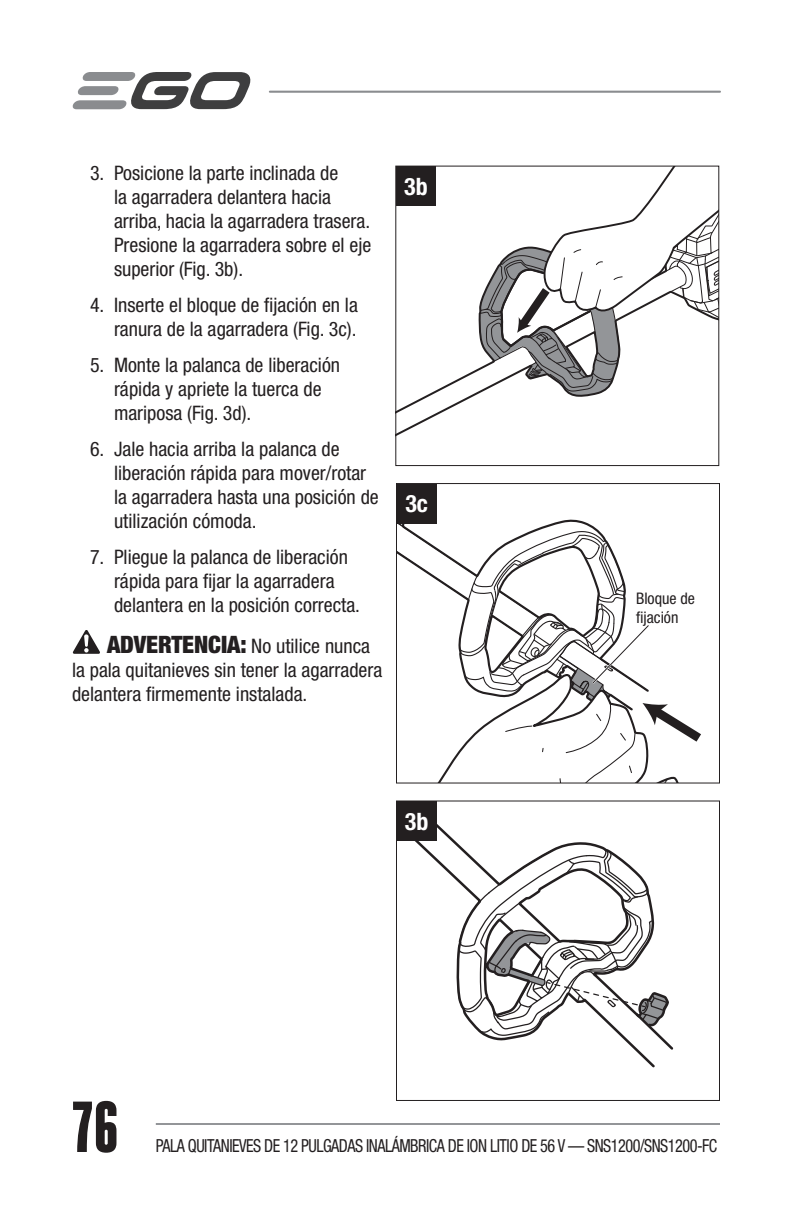
<style>
.page{position:relative;width:792px;height:1224px;background:#fff}
.page>*{position:absolute;margin:0;border:0;box-sizing:border-box;transform-origin:0 0}
.t1{font:900 72px "Heroic Condensed";color:#231f20}
.t2{font:700 condensed 24px "Helvetica Neue LT Std";color:#fff}
.t3{font:condensed 20px/24px "Helvetica Neue LT Std";color:#231f20}
.t4{font:condensed 18px "Helvetica Neue LT Std";letter-spacing:-.03em;color:#231f20;scale:.9 1}
.t5{font:condensed 16px/19.2px "Helvetica Neue LT Std";color:#231f20}
.s1{font-weight:900;font-size:24px}
</style>
<div class="page">
<hr style="left:270px;top:91px;width:450px;height:2px;background:#8a8c8f">
<svg style="left:72px;top:72px;width:179px;height:37px"></svg>
<hr style="left:156px;top:1123px;width:564px;height:2px;background:#939598">
<svg style="left:72px;top:630px;width:28px;height:24px"></svg>
<svg style="left:415px;top:824px;width:240px;height:244px"></svg>
<svg style="left:457px;top:840px;width:217px;height:212px"></svg>
<div style="left:396px;top:801px;width:324px;height:300px;border:1px solid #231f20"></div>
<div style="left:397px;top:801px;width:40px;height:40px;background:#231f20"></div>
<div style="left:397px;top:484px;width:40px;height:40px;background:#231f20"></div>
<svg style="left:396px;top:519px;width:305px;height:263px"></svg>
<svg style="left:397px;top:168px;width:320px;height:268px"></svg>
<div style="left:395px;top:166px;width:324px;height:300px;border:1px solid #231f20"></div>
<div style="left:396px;top:166px;width:40px;height:40px;background:#231f20"></div>
<p class="t3" style="left:114px;top:161px;width:259px;text-indent:-24px">3. Posicione la parte inclinada de<br>la agarradera delantera hacia arriba, hacia la agarradera trasera.<br>Presione la agarradera sobre el eje superior (Fig. 3b).</p>
<p class="t3" style="left:90px;top:293px;width:269px;text-align:right">4. Inserte el bloque de fijación en la ranura de la agarradera (Fig. 3c).</p>
<p class="t3" style="left:114px;top:353px;width:228px;text-indent:-24px">5. Monte la palanca de liberación rápida y apriete la tuerca de mariposa (Fig. 3d).</p>
<p class="t3" style="left:114px;top:437px;width:266px;text-indent:-24px">6. Jale hacia arriba la palanca de liberación rápida para mover/rotar la agarradera hasta una posición de utilización cómoda.</p>
<p class="t3" style="left:114px;top:545px;width:248px;text-indent:-24px">7. Pliegue la palanca de liberación rápida para fijar la agarradera delantera en la posición correcta.</p>
<p class="t3" style="left:72px;top:634px;width:312px;text-indent:35px"><span class="s1">ADVERTENCIA:</span> No utilice nunca la pala quitanieves sin tener la agarradera delantera firmemente instalada.</p>
<p class="t2" style="left:404px;top:172px;width:25px">3b</p>
<p class="t2" style="left:405px;top:489px;width:24px">3c</p>
<p class="t2" style="left:405px;top:807px;width:25px">3b</p>
<p class="t5" style="left:636px;top:588px;width:60px">Bloque de fijación</p>
<h1 class="t1" style="left:72px;top:1088px;width:49px">76</h1>
<p class="t4" style="left:156px;top:1135px;width:625px">PALA QUITANIEVES DE 12 PULGADAS INALÁMBRICA DE ION LITIO DE 56 V — SNS1200/SNS1200-FC</p>
</div>
